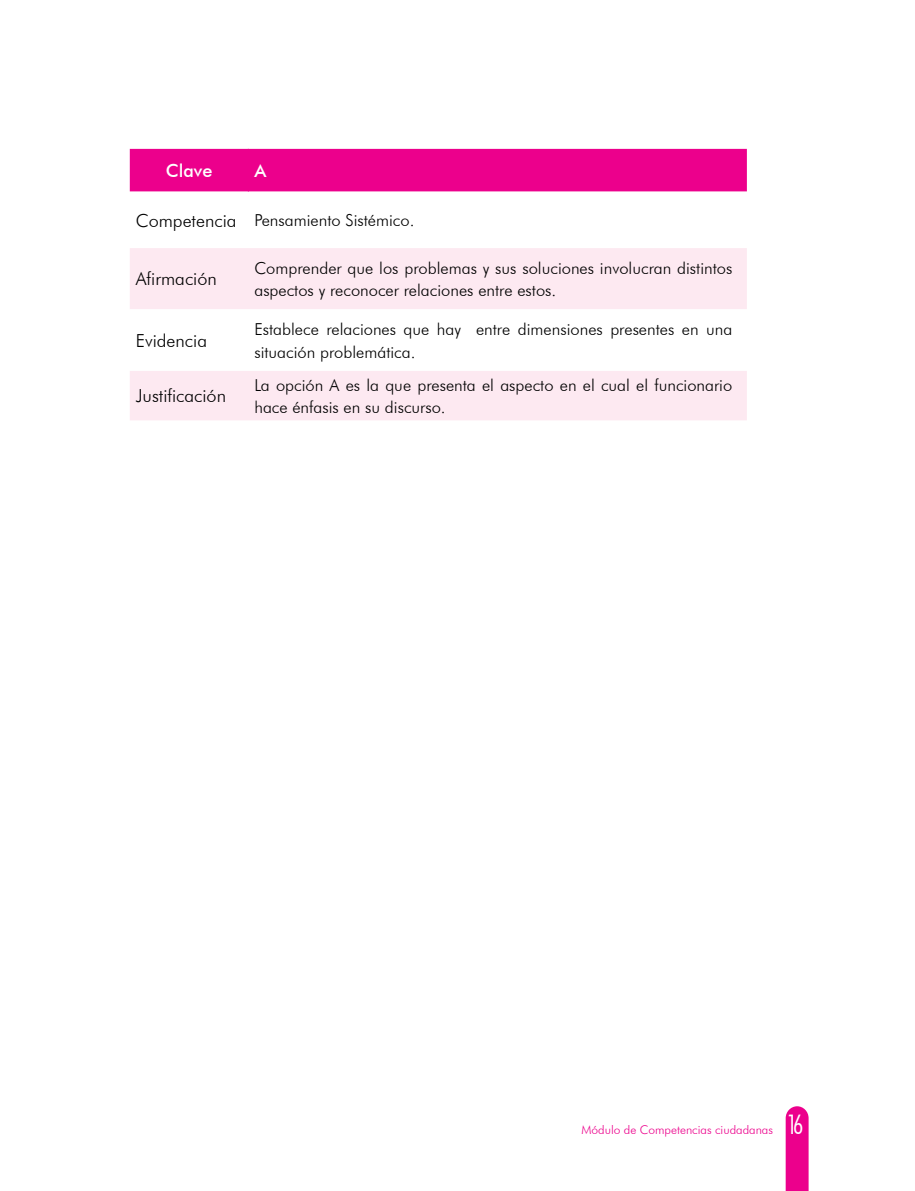
<style>
.page{position:relative;width:915px;height:1191px;background:#fff}
.page>*{position:absolute;margin:0;border:0;box-sizing:border-box;transform-origin:0 0}
.t1{font:300 condensed 27px "Futura BT";color:#fff}
.t2{font:300 18px "Futura BT";color:#000}
.t3{font:500 18px "Futura BT";color:#fff}
.t4{font:300 16.5px/22.5px "Futura BT";color:#000}
.t5{font:300 12px "Futura BT";color:#ec008c}
.s1{font-size:18px}
</style>
<div class="page">
<svg style="left:785px;top:1106px;width:23px;height:85px;background:#ed0f92"></svg>
<div style="left:130px;top:149px;width:616px;height:42px;background:#ec008c"></div>
<svg style="left:130px;top:248px;width:616px;height:172px;fill:#fde9f1"></svg>
<hr style="left:248px;top:149px;width:1px;height:42px;background:#ec008c">
<p class="t3" style="left:166px;top:160px;width:48px">Clave</p>
<p class="t3" style="left:254px;top:160px;width:13px">A</p>
<p class="t4" style="left:136px;top:209px;width:280px"><span class="s1">Competencia</span> Pensamiento Sistémico.</p>
<p class="t2" style="left:136px;top:268px;width:82px">Afirmación</p>
<p class="t4" style="left:254px;top:256px;width:479px">Comprender que los problemas y sus soluciones involucran distintos aspectos y reconocer relaciones entre estos.</p>
<p class="t2" style="left:136px;top:329px;width:73px">Evidencia</p>
<p class="t4" style="left:254px;top:318px;width:479px">Establece relaciones que hay entre dimensiones presentes en una situación problemática.</p>
<p class="t2" style="left:136px;top:385px;width:92px">Justificación</p>
<p class="t4" style="left:254px;top:373px;width:479px">La opción A es la que presenta el aspecto en el cual el funcionario hace énfasis en su discurso.</p>
<p class="t5" style="left:581px;top:1122px;width:193px">Módulo de Competencias ciudadanas</p>
<h1 class="t1" style="left:786px;top:1108px;width:18px">16</h1>
</div>
